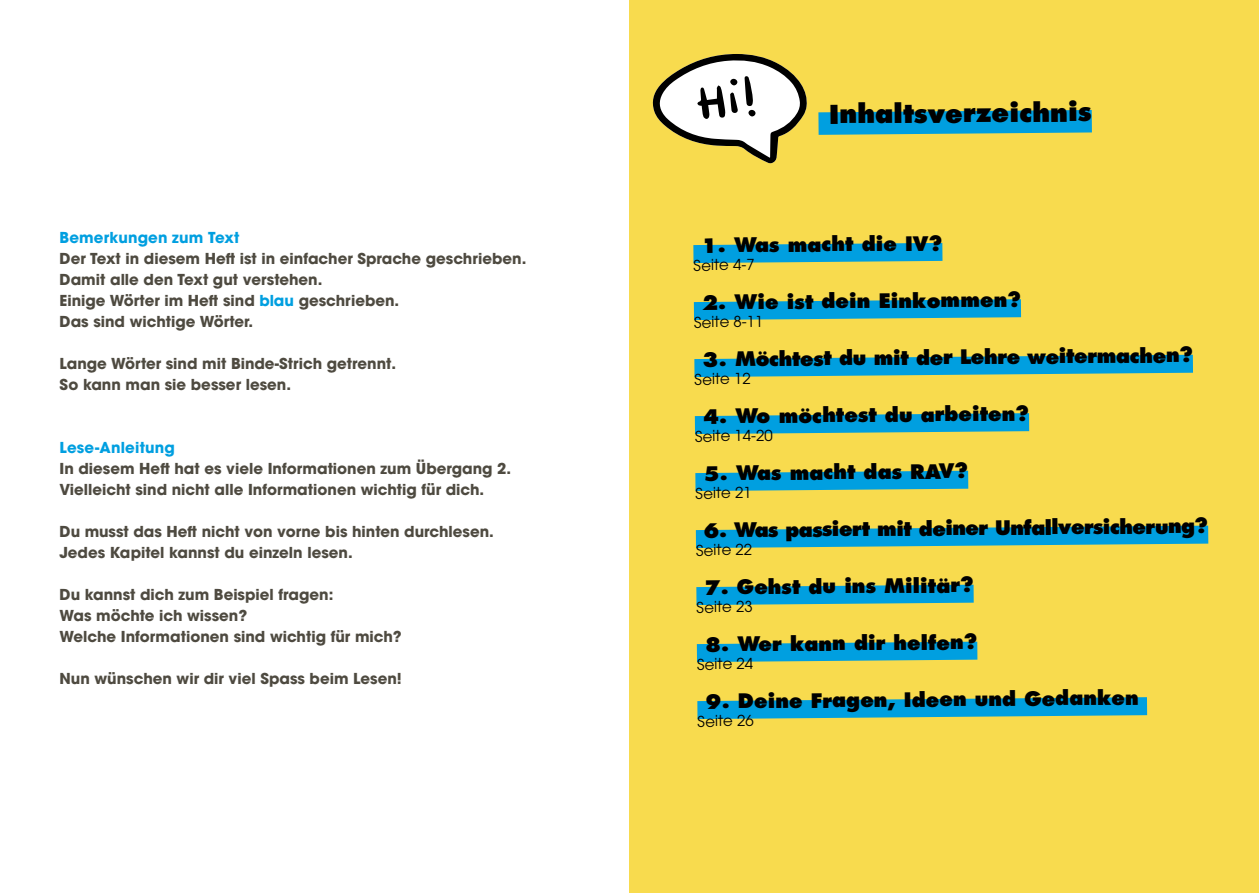
<style>
.page{position:relative;width:1259px;height:893px;background:#fff}
.page>*{position:absolute;margin:0;border:0;box-sizing:border-box;transform-origin:0 0}
.t1{font:800 25.5px "Futura LT";color:#000}
.t2{font:800 19.5px "Futura LT";letter-spacing:-.01em;color:#000}
.t3{font:800 19.5px "Futura LT";letter-spacing:-.04em;color:#000}
.t4{font:800 19.5px "Futura LT";letter-spacing:-.03em;color:#000}
.t5{font:700 15px/21px "ITC Avant Garde Std";color:#4e4a40}
.t6{font:15px "ITC Avant Garde Std";color:#000}
.t7{font:700 15px "ITC Avant Garde Std";letter-spacing:.01em;color:#009fe0}
.s1{color:#009fe0}
</style>
<div class="page">
<div style="left:629px;top:0;width:630px;height:893px;background:#f8db4e"></div>
<svg style="left:693px;top:242px;width:250px;height:22px;background:#2daac4"></svg>
<svg style="left:693px;top:299px;width:329px;height:22px;background:#2eaac4"></svg>
<svg style="left:694px;top:354px;width:499px;height:24px"></svg>
<svg style="left:694px;top:413px;width:336px;height:22px;background:#2eaac4"></svg>
<svg style="left:695px;top:470px;width:274px;height:22px;background:#2daac4"></svg>
<svg style="left:695px;top:525px;width:514px;height:24px"></svg>
<svg style="left:696px;top:584px;width:278px;height:22px;background:#2da9c5"></svg>
<svg style="left:696px;top:641px;width:282px;height:22px;background:#2eaac4"></svg>
<svg style="left:697px;top:697px;width:451px;height:23px"></svg>
<svg style="left:652px;top:54px;width:440px;height:109px"></svg>
<p class="t7" style="left:60px;top:227px;width:181px">Bemerkungen zum Text</p>
<p class="t5" style="left:60px;top:248px;width:468px">Der Text in diesem Heft ist in einfacher Sprache geschrieben.<br>Damit alle den Text gut verstehen.<br>Einige Wörter im Heft sind <span class="s1">blau</span> geschrieben.<br>Das sind wichtige Wörter.</p>
<p class="t5" style="left:60px;top:353px;width:338px">Lange Wörter sind mit Binde-Strich getrennt.<br>So kann man sie besser lesen.</p>
<p class="t7" style="left:60px;top:437px;width:117px">Lese-Anleitung</p>
<p class="t5" style="left:60px;top:458px;width:453px">In diesem Heft hat es viele Informationen zum Übergang 2.<br>Vielleicht sind nicht alle Informationen wichtig für dich.</p>
<p class="t5" style="left:60px;top:521px;width:436px">Du musst das Heft nicht von vorne bis hinten durchlesen.<br>Jedes Kapitel kannst du einzeln lesen.</p>
<p class="t5" style="left:60px;top:584px;width:344px">Du kannst dich zum Beispiel fragen:<br>Was möchte ich wissen?<br>Welche Informationen sind wichtig für mich?</p>
<p class="t5" style="left:60px;top:668px;width:344px">Nun wünschen wir dir viel Spass beim Lesen!</p>
<h1 class="t1" style="left:828px;top:99px;width:264px;rotate:-1deg">Inhaltsverzeichnis</h1>
<h2 class="t2" style="left:701px;top:232px;width:243px">1. Was macht die IV?</h2>
<p class="t6" style="left:693px;top:256px;width:63px;rotate:-1deg">Seite 4-7</p>
<h2 class="t2" style="left:702px;top:288px;width:321px">2. Wie ist dein Einkommen?</h2>
<p class="t6" style="left:694px;top:313px;width:71px;rotate:-1deg">Seite 8-11</p>
<h2 class="t4" style="left:702px;top:345px;width:492px">3. Möchtest du mit der Lehre weitermachen?</h2>
<p class="t6" style="left:694px;top:370px;width:58px;rotate:-1deg">Seite 12</p>
<h2 class="t2" style="left:703px;top:402px;width:328px">4. Wo möchtest du arbeiten?</h2>
<p class="t6" style="left:695px;top:427px;width:79px;rotate:-1deg">Seite 14-20</p>
<h2 class="t2" style="left:703px;top:460px;width:266px">5. Was macht das RAV?</h2>
<p class="t6" style="left:695px;top:484px;width:58px;rotate:-1deg">Seite 21</p>
<h2 class="t3" style="left:703px;top:516px;width:506px">6. Was passiert mit deiner Unfallversicherung?</h2>
<p class="t6" style="left:696px;top:541px;width:58px;rotate:-1deg">Seite 22</p>
<h2 class="t2" style="left:704px;top:574px;width:271px">7. Gehst du ins Militär?</h2>
<p class="t6" style="left:696px;top:598px;width:58px;rotate:-1deg">Seite 23</p>
<h2 class="t2" style="left:705px;top:630px;width:274px">8. Wer kann dir helfen?</h2>
<p class="t6" style="left:697px;top:655px;width:58px;rotate:-1deg">Seite 24</p>
<h2 class="t2" style="left:705px;top:687px;width:435px">9. Deine Fragen, Ideen und Gedanken</h2>
<p class="t6" style="left:697px;top:712px;width:58px;rotate:-1deg">Seite 26</p>
</div>
